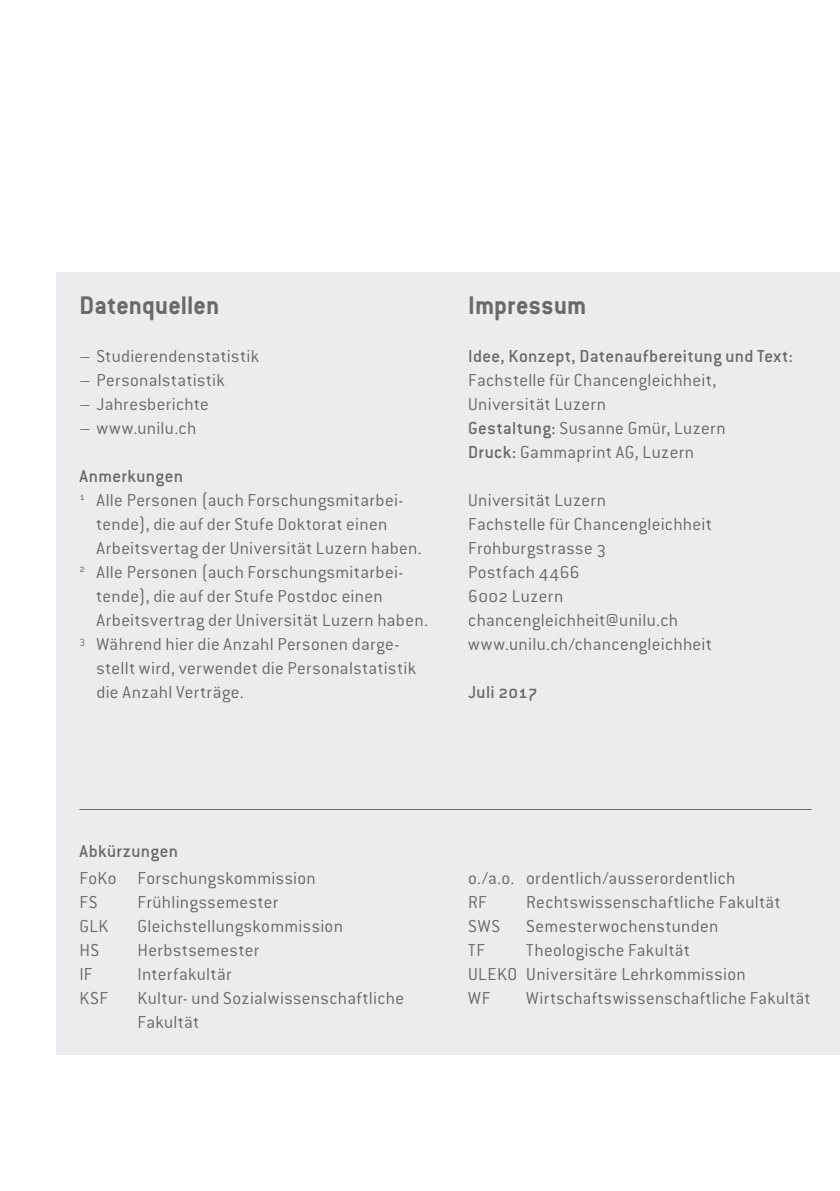
<style>
.page{position:relative;width:840px;height:1191px;background:#fff}
.page>*{position:absolute;margin:0;border:0;box-sizing:border-box;transform-origin:0 0}
.t1{font:700 28px "Conduit ITC Std";letter-spacing:.005em;color:#69696c}
.t2{font:300 19px/24px "Conduit ITC Std";letter-spacing:.02em;color:#69696c}
.t3{font:500 19px "Conduit ITC Std";letter-spacing:.015em;color:#69696c}
.s1{font-weight:500}
</style>
<div class="page">
<div style="left:57px;top:272px;width:782px;height:782px;background:#ececee"></div>
<hr style="left:79px;top:809px;width:732px;height:1px;background:#69696c">
<h1 class="t1" style="left:79px;top:288px;width:141px">Datenquellen</h1>
<p class="t2" style="left:79px;top:343px;width:181px">– Studierendenstatistik</p>
<p class="t2" style="left:79px;top:367px;width:147px">– Personalstatistik</p>
<p class="t2" style="left:79px;top:391px;width:131px">– Jahresberichte</p>
<p class="t2" style="left:79px;top:415px;width:118px">– www.unilu.ch</p>
<p class="t3" style="left:79px;top:464px;width:105px">Anmerkungen</p>
<p class="t2" style="left:79px;top:487px;width:325px"><sup>1</sup> Alle Personen (auch Forschungsmitarbei-</p>
<p class="t2" style="left:96px;top:511px;width:292px">tende), die auf der Stufe Doktorat einen</p>
<p class="t2" style="left:96px;top:535px;width:327px">Arbeitsvertag der Universität Luzern haben.</p>
<p class="t2" style="left:79px;top:559px;width:325px"><sup>2</sup> Alle Personen (auch Forschungsmitarbei-</p>
<p class="t2" style="left:96px;top:583px;width:288px">tende), die auf der Stufe Postdoc einen</p>
<p class="t2" style="left:96px;top:607px;width:333px">Arbeitsvertrag der Universität Luzern haben.</p>
<p class="t2" style="left:79px;top:631px;width:321px"><sup>3</sup> Während hier die Anzahl Personen darge-</p>
<p class="t2" style="left:96px;top:655px;width:321px">stellt wird, verwendet die Personalstatistik</p>
<p class="t2" style="left:96px;top:679px;width:149px">die Anzahl Verträge.</p>
<h1 class="t1" style="left:468px;top:288px;width:119px">Impressum</h1>
<p class="t3" style="left:468px;top:344px;width:326px">Idee, Konzept, Datenaufbereitung und Text:</p>
<p class="t2" style="left:468px;top:367px;width:259px">Fachstelle für Chancengleichheit,<br>Universität Luzern<br><span class="s1">Gestaltung:</span> Susanne Gmür, Luzern<br><span class="s1">Druck:</span> Gammaprint AG, Luzern</p>
<p class="t2" style="left:468px;top:487px;width:245px">Universität Luzern<br>Fachstelle für Chancengleichheit<br>Frohburgstrasse 3<br>Postfach 4466<br>6002 Luzern chancengleichheit@unilu.ch www.unilu.ch/chancengleichheit</p>
<p class="t3" style="left:468px;top:680px;width:71px">Juli 2017</p>
<p class="t3" style="left:79px;top:839px;width:100px">Abkürzungen</p>
<p class="t2" style="left:79px;top:865px;width:238px">FoKo Forschungskommission<br>FS</p>
<p class="t2" style="left:137px;top:889px;width:142px">Frühlingssemester</p>
<p class="t2" style="left:468px;top:865px;width:268px">o./a.o. ordentlich/ausserordentlich<br>RF</p>
<p class="t2" style="left:526px;top:889px;width:256px">Rechtswissenschaftliche Fakultät</p>
<p class="t2" style="left:79px;top:913px;width:31px">GLK</p>
<p class="t2" style="left:137px;top:913px;width:207px">Gleichstellungskommission</p>
<p class="t2" style="left:79px;top:937px;width:21px">HS</p>
<p class="t2" style="left:137px;top:937px;width:123px">Herbstsemester</p>
<p class="t2" style="left:79px;top:961px;width:15px">IF</p>
<p class="t2" style="left:137px;top:961px;width:96px">Interfakultär</p>
<p class="t2" style="left:79px;top:985px;width:30px">KSF</p>
<p class="t2" style="left:137px;top:985px;width:268px">Kultur- und Sozialwissenschaftliche<br>Fakultät</p>
<p class="t2" style="left:468px;top:913px;width:33px">SWS</p>
<p class="t2" style="left:526px;top:913px;width:194px">Semesterwochenstunden</p>
<p class="t2" style="left:468px;top:937px;width:18px">TF</p>
<p class="t2" style="left:468px;top:937px;width:279px;text-indent:58px">Theologische Fakultät<br>ULEKO Universitäre Lehrkommission<br>WF</p>
<p class="t2" style="left:526px;top:985px;width:286px">Wirtschaftswissenschaftliche Fakultät</p>
</div>
